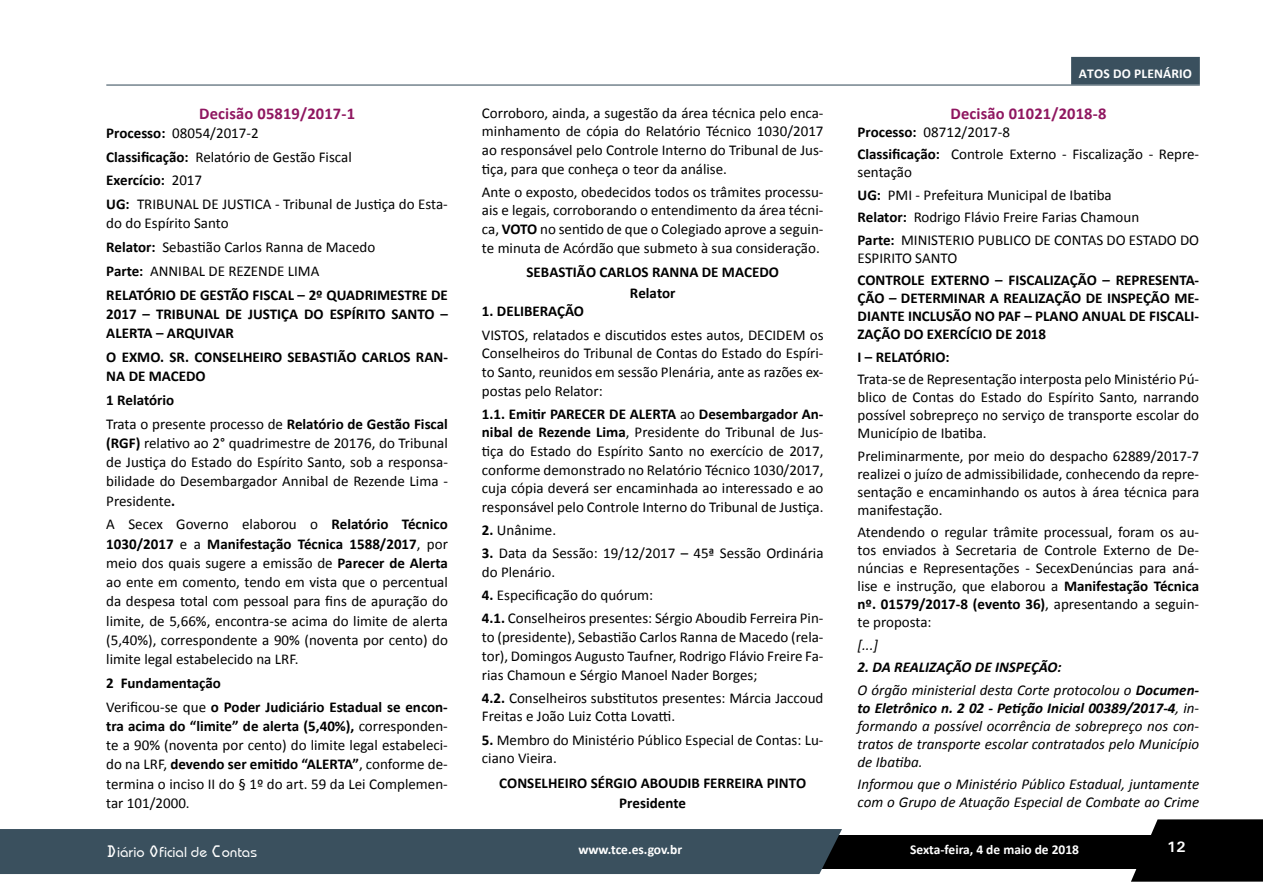
<style>
.page{position:relative;width:1263px;height:893px;background:#fff}
.page>*{position:absolute;margin:0;border:0;box-sizing:border-box;transform-origin:0 0}
.t1{font:700 16.5px "Calibri";letter-spacing:.01em;color:#8f1660}
.t2{font:15px/18.8px "Calibri";color:#000;text-align:justify}
.t3{font:700 15px/18px "Calibri";color:#000}
.t4{font:italic 15px/18px "Calibri";color:#000}
.t5{font:500 15px "Bauhaus Itc TEE";color:#fff}
.t6{font:700 15px "Univers";color:#fff}
.t7{font:700 13.5px "Calibri";color:#fff}
.s1{font-weight:700}
.s2{font-weight:400}
.s3{font-family:"OCRA Std";font-weight:400}
</style>
<div class="page">
<svg style="left:1131px;top:819px;width:132px;height:63px;background:#1f1f1f"></svg>
<div style="left:804px;top:835px;width:459px;height:33px;background:#000"></div>
<div style="left:0;top:829px;width:842px;height:45px;background:#3a505e"></div>
<div style="left:1071px;top:57px;width:129px;height:28px;background:#3a505e"></div>
<hr style="left:106px;top:85px;width:1094px;height:1px;background:#3a505e">
<p class="t1" style="left:199px;top:103px;width:157px">Decisão 05819/2017-1</p>
<p class="t2" style="left:106px;top:121px;width:343px;line-height:23.7px;text-align:left"><span class="s1">Processo:</span> 08054/2017-2<br><span class="s1">Classificação:</span> Relatório de Gestão Fiscal<br><span class="s1">Exercício:</span> 2017<br><span class="s1">UG:</span> TRIBUNAL DE JUSTICA - Tribunal de Justiça do Esta-</p>
<p class="t2" style="left:106px;top:212px;width:343px;line-height:23.7px;text-align:left">do do Espírito Santo<br><span class="s1">Relator:</span> Sebastião Carlos Ranna de Macedo<br><span class="s1">Parte:</span> ANNIBAL DE REZENDE LIMA<br><span class="s1">RELATÓRIO DE GESTÃO FISCAL – 2º QUADRIMESTRE DE</span></p>
<p class="t3" style="left:106px;top:304px;width:343px;line-height:19.2px">2017 – TRIBUNAL DE JUSTIÇA DO ESPÍRITO SANTO –<br>ALERTA – ARQUIVAR</p>
<p class="t3" style="left:106px;top:347px;width:343px;line-height:19.2px">O EXMO. SR. CONSELHEIRO SEBASTIÃO CARLOS RAN-<br>NA DE MACEDO</p>
<p class="t3" style="left:106px;top:388px;width:343px;line-height:23.7px">1 Relatório<br><span class="s2">Trata o presente processo de</span> Relatório de Gestão Fiscal</p>
<p class="t2" style="left:106px;top:433px;width:343px;line-height:19.2px"><span class="s1">(RGF)</span> relativo ao 2° quadrimestre de 20176, do Tribunal de Justiça do Estado do Espírito Santo, sob a responsa&shy;bilidade do Desembargador Annibal de Rezende Lima - Presidente<span class="s1">.</span></p>
<p class="t2" style="left:106px;top:515px;width:343px;line-height:19.2px">A Secex Governo elaborou o <span class="s1">Relatório Técnico 1030/2017</span> e a <span class="s1">Manifestação Técnica 1588/2017</span>, por meio dos quais sugere a emissão de <span class="s1">Parecer de Alerta </span>ao ente em comento, tendo em vista que o percentual da despesa total com pessoal para fins de apuração do limite, de 5,66%, encontra-se acima do limite de alerta (5,40%), correspondente a 90% (noventa por cento) do limite legal estabelecido na LRF.</p>
<p class="t3" style="left:106px;top:671px;width:343px;line-height:23.7px">2 Fundamentação<br><span class="s2">Verificou-se que</span> o Poder Judiciário Estadual se encon-</p>
<p class="t2" style="left:106px;top:716px;width:343px;line-height:19.2px"><span class="s1">tra acima do “limite” de alerta (5,40%),</span> corresponden&shy;te a 90% (noventa por cento) do limite legal estabeleci&shy;do na LRF, <span class="s1">devendo ser emitido “ALERTA”</span>, conforme de&shy;termina o inciso II do § 1º do art. 59 da Lei Complemen&shy;tar 101/2000.</p>
<p class="t2" style="left:482px;top:103px;width:343px">Corroboro, ainda, a sugestão da área técnica pelo enca&shy;minhamento de cópia do Relatório Técnico 1030/2017 ao responsável pelo Controle Interno do Tribunal de Jus&shy;tiça, para que conheça o teor da análise.</p>
<p class="t2" style="left:482px;top:182px;width:343px">Ante o exposto, obedecidos todos os trâmites processu&shy;ais e legais, corroborando o entendimento da área técni&shy;ca, <span class="s1">VOTO</span> no sentido de que o Colegiado aprove a seguin&shy;te minuta de Acórdão que submeto à sua consideração.</p>
<p class="t3" style="left:526px;top:262px;width:254px;line-height:20.1px;text-align:center">SEBASTIÃO CARLOS RANNA DE MACEDO<br>Relator</p>
<p class="t3" style="left:482px;top:302px;width:104px">1. DELIBERAÇÃO</p>
<p class="t2" style="left:482px;top:325px;width:343px">VISTOS, relatados e discutidos estes autos, DECIDEM os Conselheiros do Tribunal de Contas do Estado do Espíri&shy;to Santo, reunidos em sessão Plenária, ante as razões ex&shy;postas pelo Relator:</p>
<p class="t2" style="left:482px;top:404px;width:343px"><span class="s1">1.1. Emitir PARECER DE ALERTA</span> ao <span class="s1">Desembargador An&shy;nibal de Rezende Lima</span>, Presidente do Tribunal de Jus&shy;tiça do Estado do Espírito Santo no exercício de 2017, conforme demonstrado no Relatório Técnico 1030/2017, cuja cópia deverá ser encaminhada ao interessado e ao responsável pelo Controle Interno do Tribunal de Justiça.</p>
<p class="t2" style="left:482px;top:521px;width:76px"><span class="s1">2.</span> Unânime.</p>
<p class="t2" style="left:482px;top:544px;width:343px"><span class="s1">3.</span> Data da Sessão: 19/12/2017 – 45ª Sessão Ordinária do Plenário.</p>
<p class="t2" style="left:482px;top:584px;width:343px;line-height:23.1px"><span class="s1">4.</span> Especificação do quórum:<br><span class="s1">4.1.</span> Conselheiros presentes: Sérgio Aboudib Ferreira Pin-</p>
<p class="t2" style="left:482px;top:628px;width:343px">to (presidente), Sebastião Carlos Ranna de Macedo (rela&shy;tor), Domingos Augusto Taufner, Rodrigo Flávio Freire Fa&shy;rias Chamoun e Sérgio Manoel Nader Borges;</p>
<p class="t2" style="left:482px;top:688px;width:343px"><span class="s1">4.2.</span> Conselheiros substitutos presentes: Márcia Jaccoud<br>Freitas e João Luiz Cotta Lovatti.</p>
<p class="t2" style="left:482px;top:730px;width:343px"><span class="s1">5.</span> Membro do Ministério Público Especial de Contas: Lu&shy;ciano Vieira.</p>
<p class="t3" style="left:499px;top:773px;width:308px;line-height:20.2px;text-align:center">CONSELHEIRO SÉRGIO ABOUDIB FERREIRA PINTO<br>Presidente</p>
<p class="t7" style="left:1079px;top:65px;width:115px">ATOS DO PLENÁRIO</p>
<p class="t1" style="left:950px;top:103px;width:157px">Decisão 01021/2018-8</p>
<p class="t2" style="left:857px;top:120px;width:343px;line-height:22.5px"><span class="s1">Processo:</span> 08712/2017-8<br><span class="s1">Classificação:</span> Controle Externo - Fiscalização - Repre-</p>
<p class="t2" style="left:857px;top:161px;width:343px;line-height:22.5px;text-align:left">sentação<br><span class="s1">UG:</span> PMI - Prefeitura Municipal de Ibatiba<br><span class="s1">Relator:</span> Rodrigo Flávio Freire Farias Chamoun<br><span class="s1">Parte:</span> MINISTERIO PUBLICO DE CONTAS DO ESTADO DO</p>
<p class="t2" style="left:857px;top:248px;width:101px">ESPIRITO SANTO</p>
<p class="t3" style="left:857px;top:271px;width:343px;text-align:justify">CONTROLE EXTERNO – FISCALIZAÇÃO – REPRESENTA-ÇÃO – DETERMINAR A REALIZAÇÃO DE INSPEÇÃO ME-DIANTE INCLUSÃO NO PAF – PLANO ANUAL DE FISCALI-ZAÇÃO DO EXERCÍCIO DE 2018</p>
<p class="t3" style="left:857px;top:348px;width:94px">I – RELATÓRIO:</p>
<p class="t2" style="left:857px;top:370px;width:343px;line-height:18px">Trata-se de Representação interposta pelo Ministério Pú&shy;blico de Contas do Estado do Espírito Santo, narrando possível sobrepreço no serviço de transporte escolar do Município de Ibatiba.</p>
<p class="t2" style="left:857px;top:447px;width:343px;line-height:18px">Preliminarmente, por meio do despacho 62889/2017-7 realizei o juízo de admissibilidade, conhecendo da repre&shy;sentação e encaminhando os autos à área técnica para manifestação.</p>
<p class="t2" style="left:857px;top:523px;width:343px;line-height:18px">Atendendo o regular trâmite processual, foram os au&shy;tos enviados à Secretaria de Controle Externo de De&shy;núncias e Representações - SecexDenúncias para aná&shy;lise e instrução, que elaborou a <span class="s1">Manifestação Técnica nº. 01579/2017-8 (evento 36)</span>, apresentando a seguin&shy;te proposta:</p>
<p class="t4" style="left:857px;top:635px;width:22px">[...]</p>
<p class="t4" style="left:857px;top:655px;width:343px;line-height:22.5px"><span class="s1">2. DA REALIZAÇÃO DE INSPEÇÃO:<br></span>O órgão ministerial desta Corte protocolou o <span class="s1">Documen-</span></p>
<p class="t4" style="left:857px;top:698px;width:343px;text-align:justify"><span class="s1">to Eletrônico n. 2 02 - Petição Inicial 00389/2017-4</span>, in&shy;formando a possível ocorrência de sobrepreço nos con&shy;tratos de transporte escolar contratados pelo Município de Ibatiba.</p>
<p class="t4" style="left:857px;top:775px;width:343px">Informou que o Ministério Público Estadual, juntamente com o Grupo de Atuação Especial de Combate ao Crime</p>
<p class="t5" style="left:106px;top:843px;width:152px"><span class="s3">D</span>iário <span class="s3">O</span>ficial de <span class="s3">C</span>ontas</p>
<p class="t7" style="left:910px;top:840px;width:171px">Sexta-feira, 4 de maio de 2018</p>
<p class="t6" style="left:1167px;top:837px;width:20px">12</p>
<p class="t7" style="left:578px;top:840px;width:105px">www.tce.es.gov.br</p>
</div>
